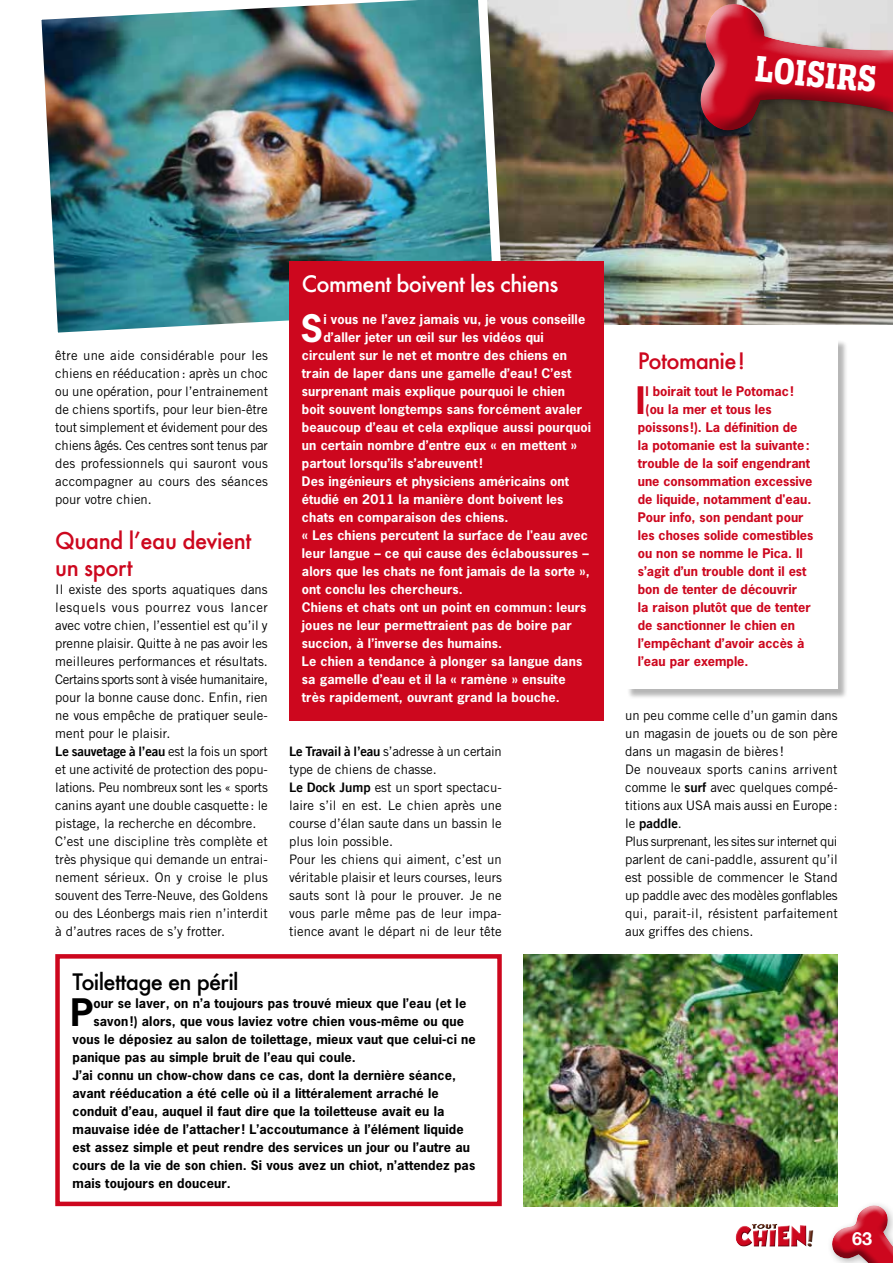
<style>
.page{position:relative;width:893px;height:1263px;background:#fff}
.page>*{position:absolute;margin:0;border:0;box-sizing:border-box;transform-origin:0 0}
.t1{font:39px "Alianza Slab 800";color:#fff;scale:.8 1}
.t2{font:700 35.7px "News Gothic Std";color:#cd071e}
.t3{font:700 35.7px "News Gothic Std";color:#fff}
.t4{font:700 35.7px "News Gothic Std";color:#000}
.t5{font:500 22.5px/27px "Futura";letter-spacing:-.025em;color:#cd071e}
.t6{font:500 22.05px "Futura";letter-spacing:-.035em;color:#fff}
.t7{font:500 22.05px "Futura";letter-spacing:-.035em;color:#000}
.t8{font:500 22.05px "Futura";letter-spacing:-.035em;color:#cd071e}
.t9{font:700 18px "Helvetica Neue";color:#fff}
.t10{font:16.95px "GROBOLD";color:#622815;scale:.86 1}
.t11{font:13.2px/18px "Trade Gothic";color:#000;text-align:justify}
.t12{font:13.2px "Trade Gothic LT Bold Two";letter-spacing:-.015em;color:#000}
.t13{font:700 12.45px "News Gothic Std";letter-spacing:.01em;color:#fff}
.t14{font:700 12.45px "News Gothic Std";letter-spacing:.01em;color:#000}
.t15{font:700 12.45px "News Gothic Std";color:#cd071e}
.s1{font-family:"Trade Gothic"}
.s2{font-family:"Trade Gothic LT Bold Two"}
</style>
<div class="page">
<div style="left:626px;top:340px;width:222px;height:359px;background:#000;opacity:.29"></div>
<div style="left:625px;top:338px;width:213px;height:351px;background:#fff"></div>
<img style="left:508px;top:0;width:385px;height:324px">
<img style="left:41px;top:0;width:467px;height:333px">
<img style="left:523px;top:954px;width:315px;height:252px">
<div style="left:289px;top:261px;width:315px;height:459px;background:#cd071e"></div>
<div style="left:55px;top:954px;width:447px;height:252px;border:4px solid #cd071e"></div>
<svg style="left:816px;top:1182px;width:77px;height:81px"></svg>
<div style="left:734px;top:1223px;width:81px;height:25px;background:#000;opacity:.5"></div>
<img style="left:679px;top:0;width:214px;height:182px">
<h1 class="t1" style="left:757px;top:46px;width:153px;rotate:5deg">LOISIRS</h1>
<p class="t11" style="left:55px;top:346px;width:214px">être une aide considérable pour les chiens en rééducation: après un choc ou une opération, pour l’entrainement de chiens sportifs, pour leur bien-être tout simplement et évidement pour des chiens âgés. Ces centres sont tenus par des professionnels qui sauront vous accompagner au cours des séances pour votre chien.</p>
<h3 class="t5" style="left:55px;top:527px;width:198px">Quand l’eau devient un sport</h3>
<p class="t11" style="left:55px;top:580px;width:214px">Il existe des sports aquatiques dans lesquels vous pourrez vous lancer avec votre chien, l’essentiel est qu’il y prenne plaisir. Quitte à ne pas avoir les meilleures performances et résultats.<br>Certains sports sont à visée humanitaire, pour la bonne cause donc. Enfin, rien ne vous empêche de pratiquer seule&shy;ment pour le plaisir.</p>
<p class="t12" style="left:55px;top:743px;width:214px">Le sauvetage à l’eau <span class="s1">est la fois un sport</span></p>
<p class="t11" style="left:55px;top:760px;width:214px;text-align:left">et une activité de protection des popu&shy;lations. Peu nombreux sont les « sports canins ayant une double casquette: le pistage, la recherche en décombre.<br>C’est une discipline très complète et très physique qui demande un entrai&shy;nement sérieux. On y croise le plus souvent des Terre-Neuve, des Goldens ou des Léonbergs mais rien n’interdit à d’autres races de s’y frotter.</p>
<h3 class="t6" style="left:302px;top:268px;width:258px">Comment boivent les chiens</h3>
<h2 class="t3" style="left:301px;top:305px;width:24px">S</h2>
<p class="t13" style="left:323px;top:311px;width:263px">i vous ne l’avez jamais vu, je vous conseille</p>
<p class="t13" style="left:323px;top:329px;width:222px">d’aller jeter un œil sur les vidéos qui</p>
<p class="t13" style="left:302px;top:347px;width:267px">circulent sur le net et montre des chiens en</p>
<p class="t13" style="left:302px;top:365px;width:271px">train de laper dans une gamelle d’eau ! C’est</p>
<p class="t13" style="left:302px;top:383px;width:265px">surprenant mais explique pourquoi le chien</p>
<p class="t13" style="left:302px;top:401px;width:282px">boit souvent longtemps sans forcément avaler</p>
<p class="t13" style="left:302px;top:419px;width:291px">beaucoup d’eau et cela explique aussi pourquoi</p>
<p class="t13" style="left:302px;top:437px;width:276px">un certain nombre d’entre eux « en mettent »</p>
<p class="t13" style="left:302px;top:455px;width:182px">partout lorsqu’ils s’abreuvent!</p>
<p class="t13" style="left:302px;top:473px;width:269px">Des ingénieurs et physiciens américains ont</p>
<p class="t13" style="left:302px;top:491px;width:263px">étudié en 2011 la manière dont boivent les</p>
<p class="t13" style="left:302px;top:509px;width:208px">chats en comparaison des chiens.</p>
<p class="t13" style="left:302px;top:527px;width:288px">« Les chiens percutent la surface de l'eau avec</p>
<p class="t13" style="left:302px;top:545px;width:288px">leur langue – ce qui cause des éclaboussures –</p>
<p class="t13" style="left:302px;top:563px;width:289px">alors que les chats ne font jamais de la sorte »,</p>
<p class="t13" style="left:302px;top:581px;width:162px">ont conclu les chercheurs.</p>
<p class="t13" style="left:302px;top:599px;width:286px">Chiens et chats ont un point en commun : leurs</p>
<p class="t13" style="left:302px;top:617px;width:272px">joues ne leur permettraient pas de boire par</p>
<p class="t13" style="left:302px;top:635px;width:202px">succion, à l’inverse des humains.</p>
<p class="t13" style="left:302px;top:653px;width:282px">Le chien a tendance à plonger sa langue dans</p>
<p class="t13" style="left:302px;top:671px;width:265px">sa gamelle d’eau et il la « ramène » ensuite</p>
<p class="t13" style="left:302px;top:689px;width:259px">très rapidement, ouvrant grand la bouche.</p>
<p class="t11" style="left:289px;top:742px;width:214px;text-align:left"><span class="s2">Le Travail à l’eau</span> s’adresse à un certain type de chiens de chasse.<br><span class="s2">Le Dock Jump</span> est un sport spectacu&shy;laire s’il en est. Le chien après une course d’élan saute dans un bassin le plus loin possible.<br>Pour les chiens qui aiment, c’est un véritable plaisir et leurs courses, leurs sauts sont là pour le prouver. Je ne vous parle même pas de leur impa&shy;tience avant le départ ni de leur tête</p>
<h3 class="t7" style="left:73px;top:966px;width:168px">Toilettage en péril</h3>
<h2 class="t4" style="left:71px;top:989px;width:24px">P</h2>
<p class="t14" style="left:93px;top:995px;width:374px">our se laver, on n’a toujours pas trouvé mieux que l’eau (et le</p>
<p class="t14" style="left:93px;top:1013px;width:372px">savon !) alors, que vous laviez votre chien vous-même ou que</p>
<p class="t14" style="left:73px;top:1031px;width:405px">vous le déposiez au salon de toilettage, mieux vaut que celui-ci ne</p>
<p class="t14" style="left:73px;top:1049px;width:285px">panique pas au simple bruit de l’eau qui coule.</p>
<p class="t14" style="left:73px;top:1067px;width:385px">J’ai connu un chow-chow dans ce cas, dont la dernière séance,</p>
<p class="t14" style="left:73px;top:1085px;width:368px">avant rééducation a été celle où il a littéralement arraché le</p>
<p class="t14" style="left:73px;top:1103px;width:373px">conduit d’eau, auquel il faut dire que la toiletteuse avait eu la</p>
<p class="t14" style="left:73px;top:1121px;width:393px">mauvaise idée de l’attacher ! L’accoutumance à l’élément liquide</p>
<p class="t14" style="left:73px;top:1139px;width:399px">est assez simple et peut rendre des services un jour ou l’autre au</p>
<p class="t14" style="left:73px;top:1157px;width:404px">cours de la vie de son chien. Si vous avez un chiot, n’attendez pas</p>
<p class="t14" style="left:73px;top:1175px;width:160px">mais toujours en douceur.</p>
<h3 class="t8" style="left:638px;top:346px;width:109px">Potomanie!</h3>
<h2 class="t2" style="left:636px;top:377px;width:11px">I</h2>
<p class="t15" style="left:645px;top:383px;width:150px">l boirait tout le Potomac!</p>
<p class="t15" style="left:645px;top:401px;width:128px">(ou la mer et tous les</p>
<p class="t15" style="left:638px;top:419px;width:161px">poissons !). La définition de</p>
<p class="t15" style="left:638px;top:437px;width:174px">la potomanie est la suivante:</p>
<p class="t15" style="left:638px;top:455px;width:174px">trouble de la soif engendrant</p>
<p class="t15" style="left:638px;top:473px;width:176px">une consommation excessive</p>
<p class="t15" style="left:638px;top:491px;width:175px">de liquide, notamment d'eau.</p>
<p class="t15" style="left:638px;top:509px;width:167px">Pour info, son pendant pour</p>
<p class="t15" style="left:638px;top:527px;width:177px">les choses solide comestibles</p>
<p class="t15" style="left:638px;top:545px;width:166px">ou non se nomme le Pica. Il</p>
<p class="t15" style="left:638px;top:563px;width:170px">s’agit d’un trouble dont il est</p>
<p class="t15" style="left:638px;top:581px;width:161px">bon de tenter de découvrir</p>
<p class="t15" style="left:638px;top:599px;width:174px">la raison plutôt que de tenter</p>
<p class="t15" style="left:638px;top:617px;width:159px">de sanctionner le chien en</p>
<p class="t15" style="left:638px;top:635px;width:168px">l’empêchant d’avoir accès à</p>
<p class="t15" style="left:638px;top:653px;width:112px">l’eau par exemple.</p>
<p class="t11" style="left:625px;top:706px;width:214px;text-align:left">un peu comme celle d’un gamin dans un magasin de jouets ou de son père dans un magasin de bières !<br>De nouveaux sports canins arrivent comme le <span class="s2">surf</span> avec quelques compé&shy;titions aux USA mais aussi en Europe:</p>
<p class="t12" style="left:625px;top:815px;width:58px"><span class="s1">le</span> paddle<span class="s1">.</span></p>
<p class="t11" style="left:625px;top:832px;width:214px">Plus surprenant, les sites sur internet qui parlent de cani-paddle, assurent qu’il est possible de commencer le Stand up paddle avec des modèles gonflables qui, parait-il, résistent parfaitement aux griffes des chiens.</p>
<p class="t10" style="left:803px;top:1229px;width:15px">!</p>
<h3 class="t9" style="left:852px;top:1224px;width:22px">63</h3>
</div>
